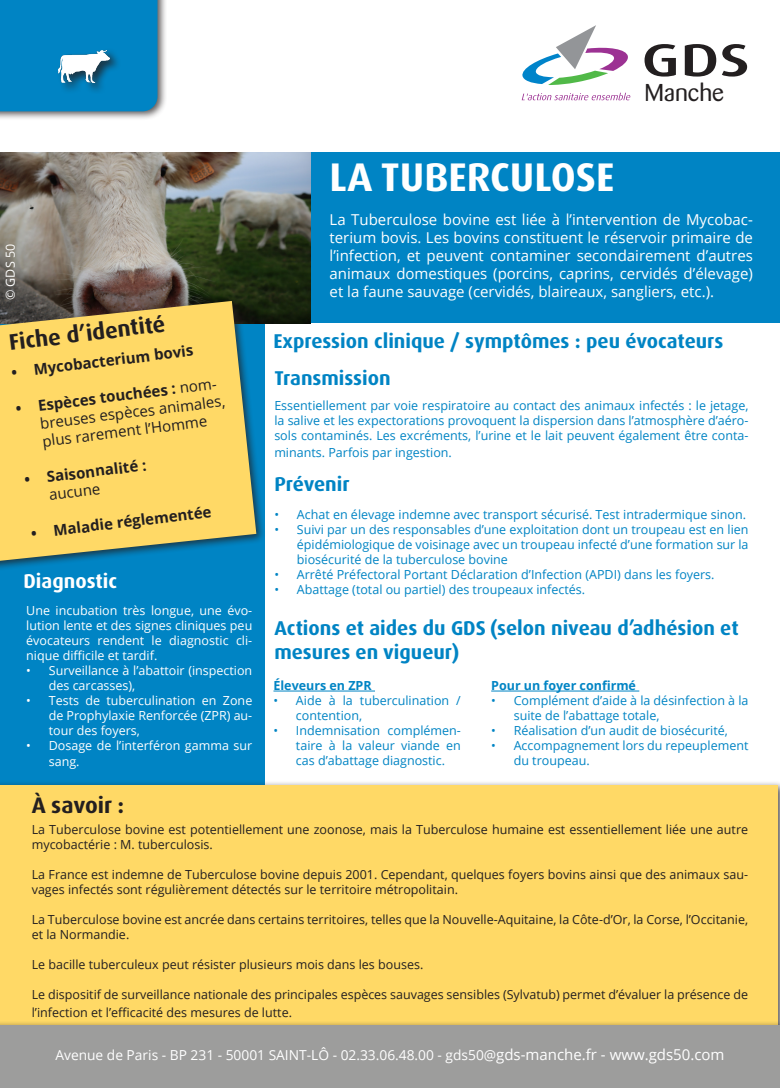
<style>
.page{position:relative;width:780px;height:1088px;background:#fff}
.page>*{position:absolute;margin:0;border:0;box-sizing:border-box;transform-origin:0 0}
.t1{font:700 40px "Dax Pro";color:#fff}
.t2{font:24.12px "Barmeno";color:#231f20}
.t3{font:700 22.5px "Dax Pro";color:#231f20}
.t4{font:700 20px "Dax Pro";color:#0084c4}
.t5{font:700 20px "Dax Pro";color:#fff}
.t6{font:15px/18px "Open Sans";color:#fff;text-align:justify}
.t7{font:15px/18px "Open Sans";color:#231f20}
.t8{font:700 15px/18px "Open Sans";color:#231f20}
.t9{font:13.75px "Open Sans";color:#fff}
.t10{font:12.5px/15px "Open Sans";color:#0084c4;text-align:justify}
.t11{font:12.5px/15px "Open Sans";color:#231f20}
.t12{font:12.5px/15px "Open Sans";color:#fff;text-align:justify}
.t13{font:700 12.5px "Open Sans";color:#0084c4}
.s1{font-weight:700}
.s2{font-weight:400}
.s3{font-size:15px}
</style>
<div class="page">
<div style="left:0;top:0;width:167px;height:121px;background:#231f20;opacity:.75"></div>
<div style="left:0;top:0;width:157px;height:111px;background:#0084c4"></div>
<div style="left:0;top:152px;width:780px;height:171px;background:#0084c4"></div>
<div style="left:0;top:153px;width:265px;height:886px;background:#0084c4"></div>
<div style="left:57px;top:48px;width:64px;height:47px;background:#231f20;opacity:.75"></div>
<img style="left:58px;top:50px;width:52px;height:33px">
<img style="left:0;top:152px;width:310px;height:171px">
<svg style="left:644px;top:44px;width:32px;height:33px"></svg>
<svg style="left:684px;top:44px;width:63px;height:33px"></svg>
<svg style="left:521px;top:93px;width:109px;height:7px"></svg>
<svg style="left:522px;top:25px;width:106px;height:60px"></svg>
<div style="left:0;top:297px;width:265px;height:276px;background:#231f20;opacity:.75"></div>
<svg style="left:0;top:301px;width:256px;height:260px;background:#e5ca67"></svg>
<div style="left:0;top:780px;width:780px;height:288px;background:#231f20;opacity:.75"></div>
<div style="left:0;top:785px;width:777px;height:273px;background:#ffd966"></div>
<div style="left:0;top:1021px;width:780px;height:67px;background:#e9c65f"></div>
<div style="left:0;top:1025px;width:780px;height:63px;background:#9d9d9c"></div>
<hr style="left:273px;top:691px;width:102px;height:1px;background:#0084c4">
<hr style="left:491px;top:691px;width:148px;height:1px;background:#0084c4">
<p class="t2" style="left:644px;top:79px;width:81px">Manche</p>
<p class="t12" style="left:2px;top:300px;width:58px;rotate:-90deg">© GDS 50</p>
<p class="t3" style="left:7px;top:328px;width:159px;rotate:-7deg">Fiche d’identité</p>
<p class="t8" style="left:10px;top:363px;width:185px;rotate:-7deg">• Mycobacterium bovis</p>
<p class="t7" style="left:37px;top:396px;width:188px;text-indent:-22px;rotate:-7deg"><span class="s1">• Espèces touchées :</span> nom&shy;breuses espèces animales, plus rarement l’Homme</p>
<p class="t8" style="left:46px;top:468px;width:102px;text-indent:-22px;rotate:-7deg">• Saisonnalité : <span class="s2">aucune</span></p>
<p class="t8" style="left:30px;top:524px;width:183px;rotate:-7deg">• Maladie réglementée</p>
<p class="t5" style="left:24px;top:568px;width:95px">Diagnostic</p>
<p class="t12" style="left:26px;top:602px;width:227px">Une incubation très longue, une évo&shy;lution lente et des signes cliniques peu évocateurs rendent le diagnostic cli&shy;nique difficile et tardif.</p>
<p class="t12" style="left:49px;top:662px;width:205px;text-indent:-23px">• Surveillance à l’abattoir (inspection des carcasses),</p>
<p class="t12" style="left:49px;top:692px;width:205px;text-indent:-23px">• Tests de tuberculination en Zone de Prophylaxie Renforcée (ZPR) au&shy;tour des foyers,</p>
<p class="t12" style="left:49px;top:737px;width:205px;line-height:16.5px;text-indent:-23px">• Dosage de l’interféron gamma sur sang.</p>
<p class="t1" style="left:329px;top:152px;width:286px">LA TUBERCULOSE</p>
<p class="t6" style="left:329px;top:210px;width:425px">La Tuberculose bovine est liée à l’intervention de Mycobac&shy;terium bovis. Les bovins constituent le réservoir primaire de l’infection, et peuvent contaminer secondairement d’autres animaux domestiques (porcins, caprins, cervidés d’élevage) et la faune sauvage (cervidés, blaireaux, sangliers, etc.).</p>
<p class="t4" style="left:273px;top:328px;width:451px">Expression clinique / symptômes : peu évocateurs</p>
<p class="t4" style="left:274px;top:365px;width:118px">Transmission</p>
<p class="t10" style="left:274px;top:398px;width:475px">Essentiellement par voie respiratoire au contact des animaux infectés : le jetage, la salive et les expectorations provoquent la dispersion dans l’atmosphère d’aéro&shy;sols contaminés. Les excréments, l’urine et le lait peuvent également être conta-</p>
<p class="t10" style="left:274px;top:444px;width:179px">minants. Parfois par ingestion.</p>
<p class="t4" style="left:274px;top:471px;width:77px">Prévenir</p>
<p class="t10" style="left:274px;top:507px;width:473px">• Achat en élevage indemne avec transport sécurisé. Test intradermique sinon.</p>
<p class="t10" style="left:297px;top:522px;width:453px;text-indent:-22px">• Suivi par un des responsables d’une exploitation dont un troupeau est en lien épidémiologique de voisinage avec un troupeau infecté d’une formation sur la biosécurité de la tuberculose bovine</p>
<p class="t10" style="left:274px;top:567px;width:441px">• Arrêté Préfectoral Portant Déclaration d’Infection (APDI) dans les foyers.</p>
<p class="t10" style="left:274px;top:582px;width:312px">• Abattage (total ou partiel) des troupeaux infectés.</p>
<p class="t4" style="left:274px;top:615px;width:466px">Actions et aides du GDS (selon niveau d’adhésion et</p>
<p class="t4" style="left:274px;top:639px;width:186px">mesures en vigueur)</p>
<p class="t13" style="left:491px;top:677px;width:146px">Pour un foyer confirmé</p>
<p class="t10" style="left:513px;top:693px;width:236px;text-indent:-22px">• Complément d’aide à la désinfection à la suite de l’abattage totale,</p>
<p class="t10" style="left:491px;top:723px;width:238px">• Réalisation d’un audit de biosécurité,</p>
<p class="t10" style="left:513px;top:738px;width:236px;text-indent:-22px">• Accompagnement lors du repeuplement du troupeau.</p>
<p class="t13" style="left:273px;top:677px;width:100px">Éleveurs en ZPR</p>
<p class="t10" style="left:296px;top:693px;width:166px;text-indent:-22px">• Aide à la tuberculination / contention,</p>
<p class="t10" style="left:296px;top:723px;width:166px;text-indent:-22px">• Indemnisation complémen&shy;taire à la valeur viande en cas d’abattage diagnostic.</p>
<p class="t3" style="left:32px;top:791px;width:94px">À savoir :</p>
<p class="t11" style="left:32px;top:821px;width:717px">La Tuberculose bovine est potentiellement une zoonose, mais la Tuberculose humaine est essentiellement liée une autre mycobactérie : M. tuberculosis.</p>
<p class="t11" style="left:32px;top:866px;width:717px">La France est indemne de Tuberculose bovine depuis 2001. Cependant, quelques foyers bovins ainsi que des animaux sau&shy;vages infectés sont régulièrement détectés sur le territoire métropolitain.</p>
<p class="t11" style="left:32px;top:911px;width:717px">La Tuberculose bovine est ancrée dans certains territoires, telles que la Nouvelle-Aquitaine, la Côte-d’Or, la Corse, l’Occitanie, et la Normandie.</p>
<p class="t11" style="left:32px;top:956px;width:393px">Le bacille tuberculeux peut résister plusieurs mois dans les bouses.</p>
<p class="t11" style="left:32px;top:985px;width:717px;line-height:18px">Le dispositif de surveillance nationale des principales espèces sauvages sensibles (Sylvatub) permet d’évaluer la présence de l’infection et l’efficacité des mesures de lutte.</p>
<p class="t9" style="left:55px;top:1046px;width:670px">Avenue de Paris - BP 231 - 50001 SAINT-LÔ - 02.33.06.48.00 - gds50@<span class="s3">gds-manche.fr - www.gds50.com</span></p>
</div>
